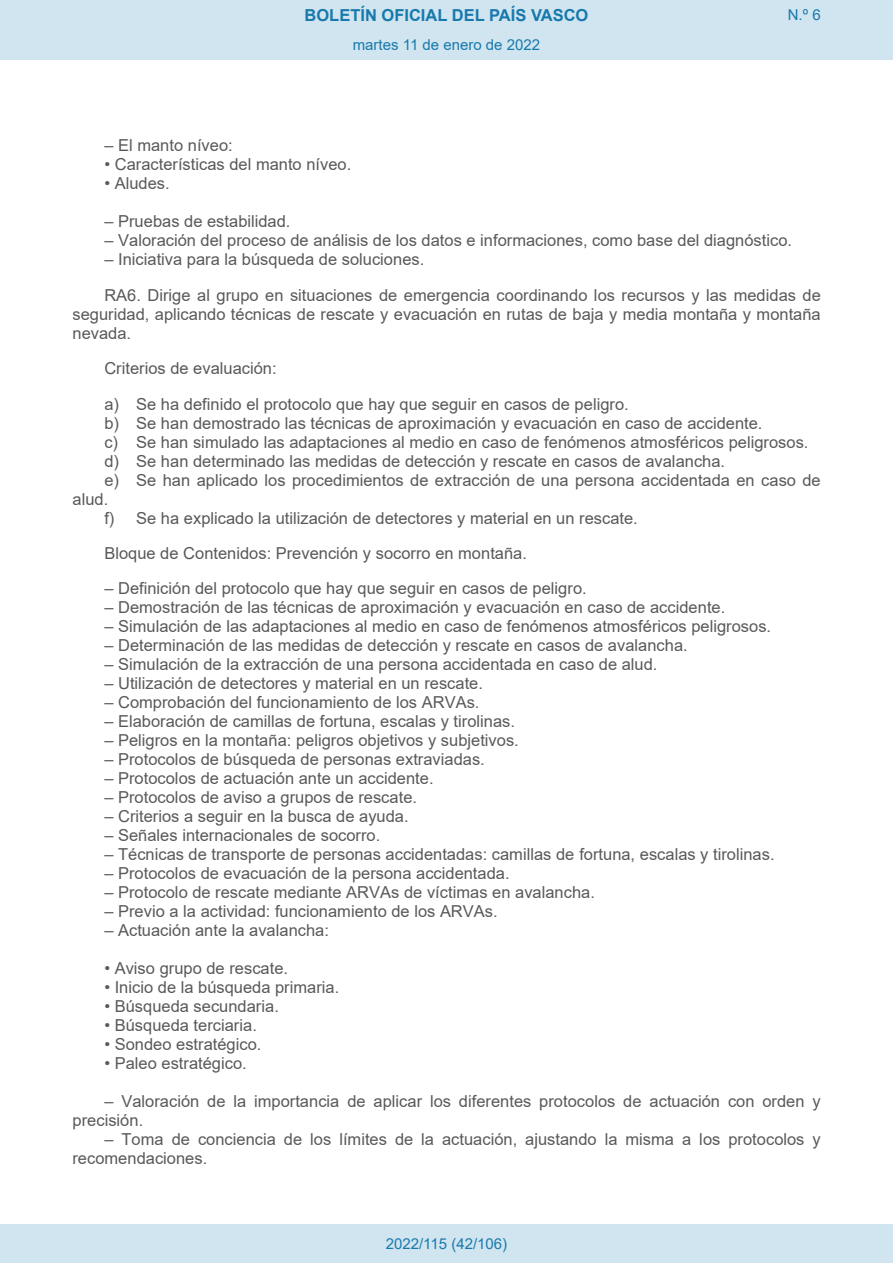
<style>
.page{position:relative;width:893px;height:1263px;background:#fff}
.page>*{position:absolute;margin:0;border:0;box-sizing:border-box;transform-origin:0 0}
.t1{font:16.5px/35.4px "Arial";color:#595959}
.t2{font:700 16.5px "Arial";color:#1879ad}
.Paginacion_Centro{font:15px "Arial";color:#1879ad}
</style>
<div class="page">
<div style="left:0;top:0;width:893px;height:60px;background:#d0e5f0"></div>
<div style="left:0;top:1225px;width:893px;height:38px;background:#d0e5f0"></div>
<p class="t2" style="left:305px;top:3px;width:285px">BOLETÍN OFICIAL DEL PAÍS VASCO</p>
<p class="Paginacion_Centro" style="left:788px;top:5px;width:34px">N.º 6</p>
<p class="Paginacion_Centro" style="left:353px;top:35px;width:189px">martes 11 de enero de 2022</p>
<p class="t1" style="left:104px;top:128px;width:130px">– El manto níveo:</p>
<p class="t1" style="left:104px;top:147px;width:248px">• Características del manto níveo.</p>
<p class="t1" style="left:104px;top:166px;width:67px">• Aludes.</p>
<p class="t1" style="left:104px;top:204px;width:188px">– Pruebas de estabilidad.</p>
<p class="t1" style="left:104px;top:223px;width:689px">– Valoración del proceso de análisis de los datos e informaciones, como base del diagnóstico.</p>
<p class="t1" style="left:104px;top:242px;width:718px">– Iniciativa para la búsqueda de soluciones.<br>RA6. Dirige al grupo en situaciones de emergencia coordinando los recursos y las medidas de</p>
<p class="t1" style="left:73px;top:304px;width:750px;line-height:19px">seguridad, aplicando técnicas de rescate y evacuación en rutas de baja y media montaña y montaña nevada.</p>
<p class="t1" style="left:104px;top:350px;width:526px">Criterios de evaluación:<br>a) Se ha definido el protocolo que hay que seguir en casos de peligro.</p>
<p class="t1" style="left:104px;top:405px;width:660px">b) Se han demostrado las técnicas de aproximación y evacuación en caso de accidente.</p>
<p class="t1" style="left:104px;top:424px;width:706px">c) Se han simulado las adaptaciones al medio en caso de fenómenos atmosféricos peligrosos.</p>
<p class="t1" style="left:104px;top:443px;width:622px">d) Se han determinado las medidas de detección y rescate en casos de avalancha.</p>
<p class="t1" style="left:104px;top:462px;width:718px">e) Se han aplicado los procedimientos de extracción de una persona accidentada en caso de</p>
<p class="t1" style="left:72px;top:481px;width:37px">alud.</p>
<p class="t1" style="left:104px;top:500px;width:535px">f) Se ha explicado la utilización de detectores y material en un rescate.</p>
<p class="t1" style="left:104px;top:535px;width:424px">Bloque de Contenidos: Prevención y socorro en montaña.</p>
<p class="t1" style="left:104px;top:571px;width:484px">– Definición del protocolo que hay que seguir en casos de peligro.</p>
<p class="t1" style="left:104px;top:590px;width:622px">– Demostración de las técnicas de aproximación y evacuación en caso de accidente.</p>
<p class="t1" style="left:104px;top:609px;width:668px">– Simulación de las adaptaciones al medio en caso de fenómenos atmosféricos peligrosos.</p>
<p class="t1" style="left:104px;top:628px;width:585px">– Determinación de las medidas de detección y rescate en casos de avalancha.</p>
<p class="t1" style="left:104px;top:647px;width:555px">– Simulación de la extracción de una persona accidentada en caso de alud.</p>
<p class="t1" style="left:104px;top:666px;width:380px">– Utilización de detectores y material en un rescate.</p>
<p class="t1" style="left:104px;top:685px;width:377px">– Comprobación del funcionamiento de los ARVAs.</p>
<p class="t1" style="left:104px;top:703px;width:412px">– Elaboración de camillas de fortuna, escalas y tirolinas.</p>
<p class="t1" style="left:104px;top:722px;width:416px">– Peligros en la montaña: peligros objetivos y subjetivos.</p>
<p class="t1" style="left:104px;top:741px;width:382px">– Protocolos de búsqueda de personas extraviadas.</p>
<p class="t1" style="left:104px;top:760px;width:331px">– Protocolos de actuación ante un accidente.</p>
<p class="t1" style="left:104px;top:779px;width:314px">– Protocolos de aviso a grupos de rescate.</p>
<p class="t1" style="left:104px;top:798px;width:306px">– Criterios a seguir en la busca de ayuda.</p>
<p class="t1" style="left:104px;top:817px;width:277px">– Señales internacionales de socorro.</p>
<p class="t1" style="left:104px;top:836px;width:672px">– Técnicas de transporte de personas accidentadas: camillas de fortuna, escalas y tirolinas.</p>
<p class="t1" style="left:104px;top:855px;width:407px">– Protocolos de evacuación de la persona accidentada.</p>
<p class="t1" style="left:104px;top:874px;width:492px">– Protocolo de rescate mediante ARVAs de víctimas en avalancha.</p>
<p class="t1" style="left:104px;top:893px;width:395px">– Previo a la actividad: funcionamiento de los ARVAs.</p>
<p class="t1" style="left:104px;top:912px;width:226px">– Actuación ante la avalancha:</p>
<p class="t1" style="left:104px;top:950px;width:185px">• Aviso grupo de rescate.</p>
<p class="t1" style="left:104px;top:969px;width:236px">• Inicio de la búsqueda primaria.</p>
<p class="t1" style="left:104px;top:988px;width:176px">• Búsqueda secundaria.</p>
<p class="t1" style="left:104px;top:1007px;width:154px">• Búsqueda terciaria.</p>
<p class="t1" style="left:104px;top:1026px;width:159px">• Sondeo estratégico.</p>
<p class="t1" style="left:104px;top:1045px;width:144px">• Paleo estratégico.</p>
<p class="t1" style="left:72px;top:1091px;width:750px;line-height:18.9px;text-indent:32px">– Valoración de la importancia de aplicar los diferentes protocolos de actuación con orden y precisión.</p>
<p class="t1" style="left:72px;top:1129px;width:750px;line-height:19px;text-indent:32px">– Toma de conciencia de los límites de la actuación, ajustando la misma a los protocolos y recomendaciones.</p>
<p class="Paginacion_Centro" style="left:386px;top:1234px;width:123px">2022/115 (42/106)</p>
</div>
